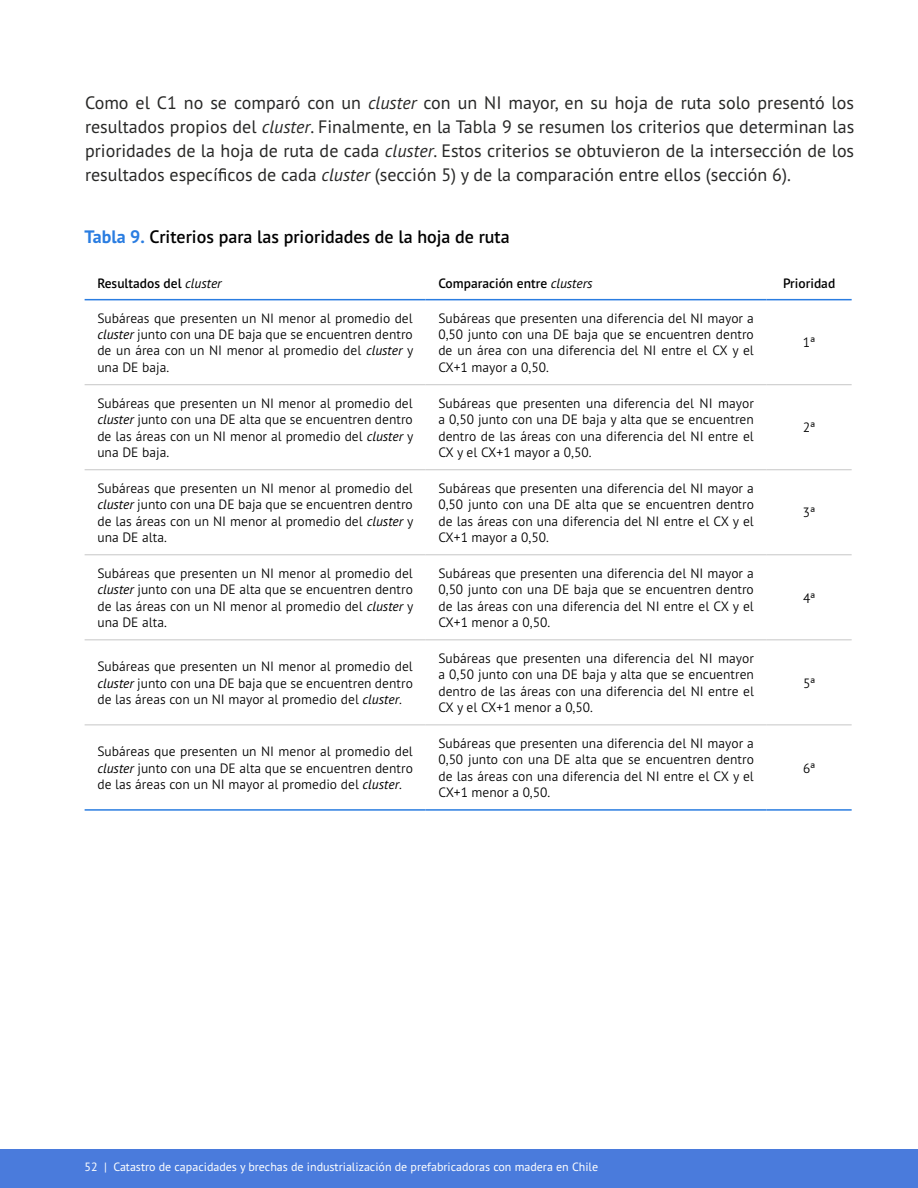
<style>
.page{position:relative;width:918px;height:1188px;background:#fff}
.page>*{position:absolute;margin:0;border:0;box-sizing:border-box;transform-origin:0 0}
.t1{font:18px/24px "PT Sans Pro";color:#282827;text-align:justify}
.t2{font:600 18px "PT Sans Pro";color:#000}
.t3{font:300 13.5px/16.2px "PT Sans Pro";color:#000;text-align:justify}
.t4{font:600 13.5px "PT Sans Pro";color:#000}
.t5{font:12px "PT Sans Pro";color:#fff}
.s1{font-style:italic}
.s2{font-weight:700;color:#2a7de1}
.s3{font-weight:400;font-style:italic}
</style>
<div class="page">
<hr style="left:85px;top:384px;width:341px;height:1px;background:#c6c6c6">
<hr style="left:426px;top:384px;width:341px;height:1px;background:#c6c6c6">
<hr style="left:767px;top:384px;width:85px;height:1px;background:#c6c6c6">
<hr style="left:85px;top:470px;width:341px;height:1px;background:#c6c6c6">
<hr style="left:426px;top:470px;width:341px;height:1px;background:#c6c6c6">
<hr style="left:767px;top:470px;width:85px;height:1px;background:#c6c6c6">
<hr style="left:85px;top:555px;width:341px;height:1px;background:#c6c6c6">
<hr style="left:426px;top:555px;width:341px;height:1px;background:#c6c6c6">
<hr style="left:767px;top:555px;width:85px;height:1px;background:#c6c6c6">
<hr style="left:85px;top:640px;width:341px;height:1px;background:#c6c6c6">
<hr style="left:426px;top:640px;width:341px;height:1px;background:#c6c6c6">
<hr style="left:767px;top:640px;width:85px;height:1px;background:#c6c6c6">
<hr style="left:85px;top:299px;width:341px;height:1px;background:#2a7de1">
<hr style="left:426px;top:299px;width:341px;height:1px;background:#2a7de1">
<hr style="left:767px;top:299px;width:85px;height:1px;background:#2a7de1">
<hr style="left:85px;top:725px;width:341px;height:1px;background:#c6c6c6">
<hr style="left:426px;top:725px;width:341px;height:1px;background:#c6c6c6">
<hr style="left:767px;top:725px;width:85px;height:1px;background:#c6c6c6">
<hr style="left:85px;top:809px;width:341px;height:2px;background:#2a7de1">
<hr style="left:426px;top:809px;width:341px;height:2px;background:#2a7de1">
<hr style="left:767px;top:809px;width:85px;height:2px;background:#2a7de1">
<div style="left:0;top:1149px;width:918px;height:39px;background:#4a7bdc"></div>
<p class="t1" style="left:85px;top:90px;width:771px">Como el C1 no se comparó con un <span class="s1">cluster</span> con un NI mayor, en su hoja de ruta solo presentó los resultados propios del <span class="s1">cluster</span>. Finalmente, en la Tabla 9 se resumen los criterios que determinan las prioridades de la hoja de ruta de cada <span class="s1">cluster</span>. Estos criterios se obtuvieron de la intersección de los resultados específicos de cada <span class="s1">cluster</span> (sección 5) y de la comparación entre ellos (sección 6).</p>
<h1 class="t2" style="left:85px;top:225px;width:427px"><span class="s2">Tabla 9.</span> Criterios para las prioridades de la hoja de ruta</h1>
<p class="t4" style="left:97px;top:274px;width:126px">Resultados del <span class="s3">cluster</span></p>
<p class="t4" style="left:438px;top:274px;width:156px">Comparación entre <span class="s3">clusters</span></p>
<p class="t4" style="left:783px;top:274px;width:54px">Prioridad</p>
<p class="t3" style="left:97px;top:310px;width:317px">Subáreas que presenten un NI menor al promedio del <span class="s3">cluster</span> junto con una DE baja que se encuentren dentro de un área con un NI menor al promedio del <span class="s3">cluster</span> y una DE baja.</p>
<p class="t3" style="left:438px;top:310px;width:317px">Subáreas que presenten una diferencia del NI mayor a 0,50 junto con una DE baja que se encuentren dentro de un área con una diferencia del NI entre el CX y el CX+1 mayor a 0,50.</p>
<p class="t3" style="left:803px;top:334px;width:14px">1ª</p>
<p class="t3" style="left:97px;top:395px;width:317px">Subáreas que presenten un NI menor al promedio del <span class="s3">cluster</span> junto con una DE alta que se encuentren dentro de las áreas con un NI menor al promedio del <span class="s3">cluster</span> y una DE baja.</p>
<p class="t3" style="left:438px;top:395px;width:317px">Subáreas que presenten una diferencia del NI mayor a 0,50 junto con una DE baja y alta que se encuentren dentro de las áreas con una diferencia del NI entre el CX y el CX+1 mayor a 0,50.</p>
<p class="t3" style="left:97px;top:480px;width:317px">Subáreas que presenten un NI menor al promedio del <span class="s3">cluster</span> junto con una DE baja que se encuentren dentro de las áreas con un NI menor al promedio del <span class="s3">cluster</span> y una DE alta.</p>
<p class="t3" style="left:438px;top:480px;width:317px">Subáreas que presenten una diferencia del NI mayor a 0,50 junto con una DE alta que se encuentren dentro de las áreas con una diferencia del NI entre el CX y el CX+1 mayor a 0,50.</p>
<p class="t3" style="left:97px;top:565px;width:317px">Subáreas que presenten un NI menor al promedio del <span class="s3">cluster</span> junto con una DE alta que se encuentren dentro de las áreas con un NI menor al promedio del <span class="s3">cluster</span> y una DE alta.</p>
<p class="t3" style="left:438px;top:565px;width:317px">Subáreas que presenten una diferencia del NI mayor a 0,50 junto con una DE baja que se encuentren dentro de las áreas con una diferencia del NI entre el CX y el CX+1 menor a 0,50.</p>
<p class="t3" style="left:97px;top:658px;width:317px">Subáreas que presenten un NI menor al promedio del <span class="s3">cluster</span> junto con una DE baja que se encuentren dentro de las áreas con un NI mayor al promedio del <span class="s3">cluster</span>.</p>
<p class="t3" style="left:438px;top:650px;width:317px">Subáreas que presenten una diferencia del NI mayor a 0,50 junto con una DE baja y alta que se encuentren dentro de las áreas con una diferencia del NI entre el CX y el CX+1 menor a 0,50.</p>
<p class="t3" style="left:97px;top:743px;width:317px">Subáreas que presenten un NI menor al promedio del <span class="s3">cluster</span> junto con una DE alta que se encuentren dentro de las áreas con un NI mayor al promedio del <span class="s3">cluster</span>.</p>
<p class="t3" style="left:438px;top:735px;width:317px">Subáreas que presenten una diferencia del NI mayor a 0,50 junto con una DE alta que se encuentren dentro de las áreas con una diferencia del NI entre el CX y el CX+1 menor a 0,50.</p>
<p class="t3" style="left:803px;top:419px;width:14px">2ª</p>
<p class="t3" style="left:803px;top:504px;width:14px">3ª</p>
<p class="t3" style="left:803px;top:589px;width:14px">4ª</p>
<p class="t3" style="left:803px;top:674px;width:14px">5ª</p>
<p class="t3" style="left:803px;top:759px;width:14px">6ª</p>
<p class="t5" style="left:85px;top:1159px;width:515px">52 | Catastro de capacidades y brechas de industrialización de prefabricadoras con madera en Chile</p>
</div>
